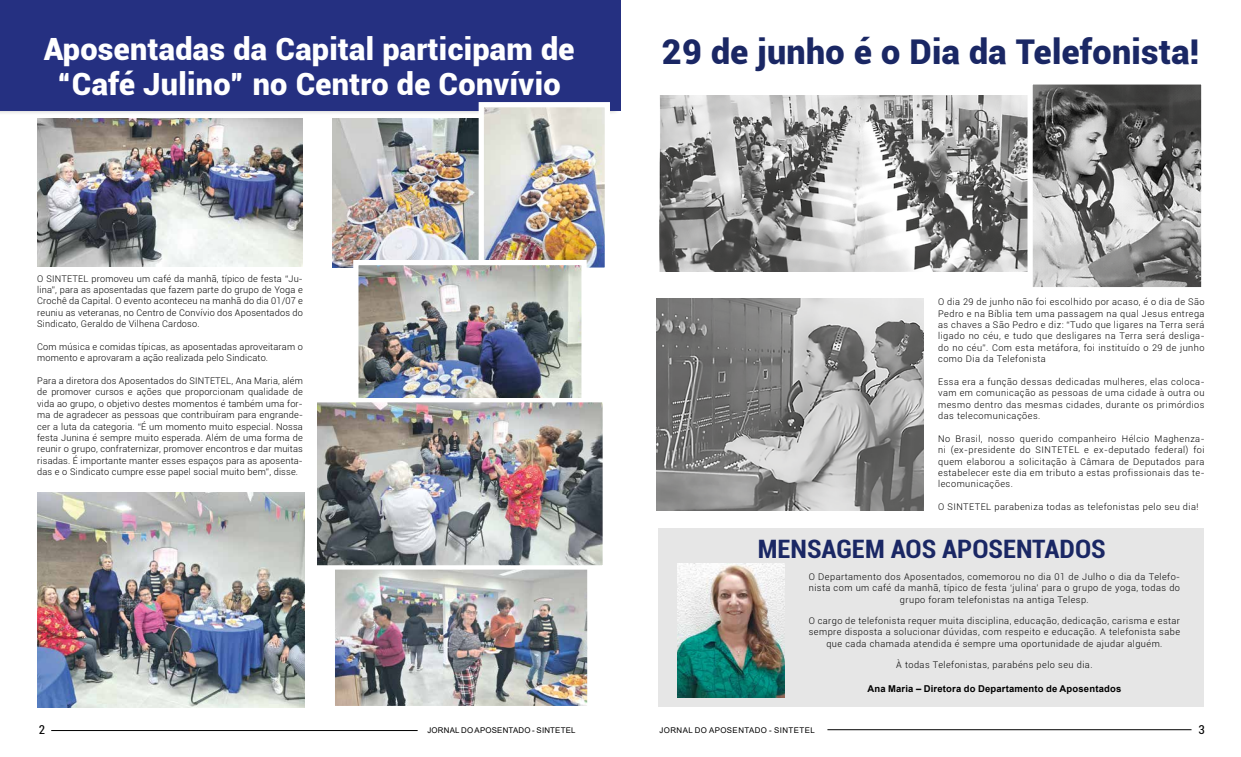
<style>
.page{position:relative;width:1241px;height:757px;background:#fff}
.page>*{position:absolute;margin:0;border:0;box-sizing:border-box;transform-origin:0 0}
.t1{font:900 34.12px "Roboto";letter-spacing:.01em;color:#1a2764}
.t2{font:900 30.62px/35px "Roboto";letter-spacing:.01em;color:#fff;text-align:center}
.t3{font:700 condensed 25.38px "Roboto";color:#1a2764;scale:1.06 1}
.t4{font:condensed 12.25px "Roboto";color:#000}
.t5{font:700 9.45px "Arial";letter-spacing:.02em;color:#000}
.t6{font:300 9.19px/11.4px "Roboto";letter-spacing:.05em;color:#000;text-align:justify}
.t7{font:300 9.19px/11.4px "Roboto";letter-spacing:.02em;color:#000}
.t8{font:7.88px "Arial";letter-spacing:.025em;color:#000}
.t9{font:7.88px "Arial";letter-spacing:.055em;color:#000}
</style>
<div class="page">
<hr style="left:51px;top:730px;width:366px;height:1px;background:#000">
<hr style="left:827px;top:729px;width:364px;height:1px;background:#000">
<div style="left:657px;top:528px;width:546px;height:179px;background:#e6e6e6"></div>
<img style="left:677px;top:563px;width:107px;height:134px">
<div style="left:0;top:0;width:620px;height:115px;background:#efefef"></div>
<div style="left:0;top:0;width:620px;height:111px;background:#253081"></div>
<img style="left:332px;top:119px;width:146px;height:148px">
<img style="left:484px;top:108px;width:120px;height:159px">
<div style="left:478px;top:102px;width:132px;height:171px;border:5px solid #fff"></div>
<img style="left:336px;top:569px;width:250px;height:136px">
<div style="left:330px;top:512px;width:262px;height:199px;border:5px solid #fff"></div>
<img style="left:359px;top:266px;width:221px;height:132px">
<div style="left:353px;top:260px;width:233px;height:149px;border:5px solid #fff"></div>
<img style="left:37px;top:119px;width:266px;height:147px">
<img style="left:37px;top:492px;width:267px;height:215px">
<img style="left:317px;top:403px;width:285px;height:161px">
<div style="left:311px;top:398px;width:296px;height:171px;border:4px solid #fff"></div>
<img style="left:659px;top:95px;width:368px;height:176px">
<img style="left:656px;top:298px;width:267px;height:212px">
<img style="left:1033px;top:85px;width:167px;height:201px">
<div style="left:1027px;top:79px;width:179px;height:213px;border:5px solid #fff"></div>
<h2 class="t2" style="left:44px;top:31px;width:532px">Aposentadas da Capital participam de “Café Julino” no Centro de Convívio</h2>
<p class="t6" style="left:37px;top:272px;width:267px">O SINTETEL promoveu um café da manhã, típico de festa “Ju&shy;lina”, para as aposentadas que fazem parte do grupo de Yoga e Crochê da Capital. O evento aconteceu na manhã do dia 01/07 e reuniu as veteranas, no Centro de Convívio dos Aposentados do Sindicato, Geraldo de Vilhena Cardoso.</p>
<p class="t7" style="left:37px;top:340px;width:267px">Com música e comidas típicas, as aposentadas aproveitaram o momento e aprovaram a ação realizada pelo Sindicato.</p>
<p class="t6" style="left:37px;top:374px;width:267px">Para a diretora dos Aposentados do SINTETEL, Ana Maria, além de promover cursos e ações que proporcionam qualidade de vida ao grupo, o objetivo destes momentos é também uma for&shy;ma de agradecer as pessoas que contribuíram para engrande&shy;cer a luta da categoria. “É um momento muito especial. Nossa festa Junina é sempre muito esperada. Além de uma forma de reunir o grupo, confraternizar, promover encontros e dar muitas risadas. É importante manter esses espaços para as aposenta&shy;das e o Sindicato cumpre esse papel social muito bem”, disse.</p>
<h1 class="t1" style="left:661px;top:27px;width:539px">29 de junho é o Dia da Telefonista!</h1>
<p class="t6" style="left:938px;top:296px;width:268px">O dia 29 de junho não foi escolhido por acaso, é o dia de São Pedro e na Bíblia tem uma passagem na qual Jesus entrega as chaves a São Pedro e diz: “Tudo que ligares na Terra será ligado no céu, e tudo que desligares na Terra será desliga&shy;do no céu”. Com esta metáfora, foi instituído o 29 de junho como Dia da Telefonista</p>
<p class="t6" style="left:938px;top:375px;width:268px">Essa era a função dessas dedicadas mulheres, elas coloca&shy;vam em comunicação as pessoas de uma cidade à outra ou mesmo dentro das mesmas cidades, durante os primórdios das telecomunicações.</p>
<p class="t6" style="left:938px;top:432px;width:268px">No Brasil, nosso querido companheiro Hélcio Maghenza&shy;ni (ex-presidente do SINTETEL e ex-deputado federal) foi quem elaborou a solicitação à Câmara de Deputados para estabelecer este dia em tributo a estas profissionais das te&shy;lecomunicações.</p>
<p class="t6" style="left:938px;top:500px;width:262px">O SINTETEL parabeniza todas as telefonistas pelo seu dia!</p>
<h3 class="t3" style="left:757px;top:531px;width:330px">MENSAGEM AOS APOSENTADOS</h3>
<p class="t6" style="left:808px;top:570px;width:373px;text-align:center">O Departamento dos Aposentados, comemorou no dia 01 de Julho o dia da Telefo&shy;nista com um café da manhã, típico de festa ‘julina’ para o grupo de yoga, todas do grupo foram telefonistas na antiga Telesp.</p>
<p class="t6" style="left:808px;top:614px;width:373px;text-align:center">O cargo de telefonista requer muita disciplina, educação, dedicação, carisma e estar sempre disposta a solucionar dúvidas, com respeito e educação. A telefonista sabe que cada chamada atendida é sempre uma oportunidade de ajudar alguém.</p>
<p class="t6" style="left:896px;top:658px;width:198px">À todas Telefonistas, parabéns pelo seu dia.</p>
<p class="t5" style="left:867px;top:681px;width:255px">Ana Maria – Diretora do Departamento de Aposentados</p>
<h3 class="t4" style="left:39px;top:721px;width:8px">2</h3>
<p class="t8" style="left:427px;top:724px;width:150px">JORNAL DO APOSENTADO - SINTETEL</p>
<p class="t9" style="left:659px;top:724px;width:157px">JORNAL DO APOSENTADO - SINTETEL</p>
<h3 class="t4" style="left:1198px;top:721px;width:8px">3</h3>
</div>
